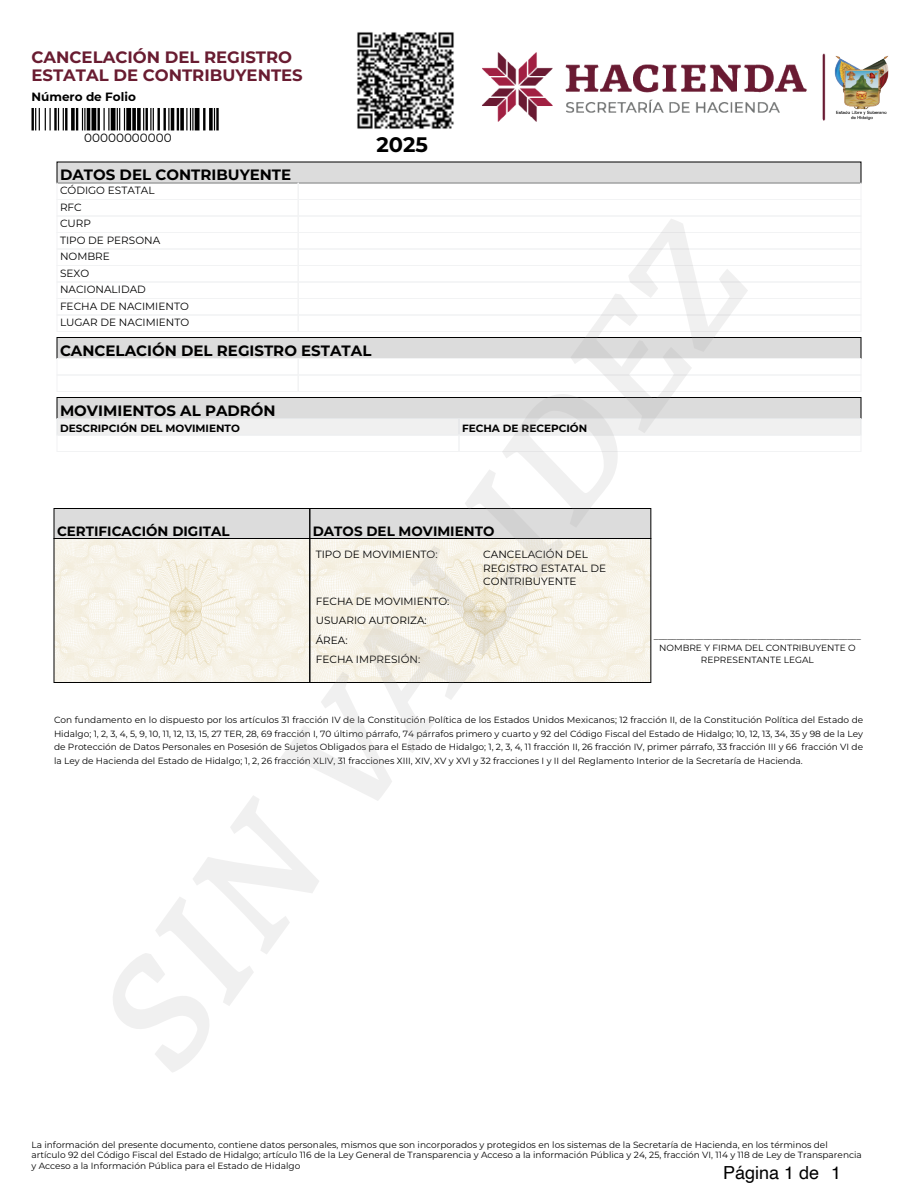
<style>
.page{position:relative;width:918px;height:1188px;background:#fff}
.page>*{position:absolute;margin:0;border:0;box-sizing:border-box;transform-origin:0 0}
.t1{font:700 21px "Montserrat";color:#000}
.t2{font:18px "Helvetica";color:#000}
.t3{font:700 16.5px/18px "Montserrat";color:#691c31}
.t4{font:700 15px "Montserrat";color:#000}
.t5{font:700 13.5px "Montserrat";color:#000}
.t6{font:700 12px "Montserrat";color:#000}
.t7{font:12px "Montserrat";color:#000}
.t8{font:10.5px/16.5px "Montserrat";color:#000}
.t9{font:700 10.5px "Montserrat";color:#000}
.t10{font:9px/13.5px "Montserrat";color:#000;text-align:justify}
</style>
<div class="page">
<div style="left:57px;top:162px;width:804px;height:21px;background:#dcdcdc"></div>
<div style="left:57px;top:183px;width:242px;height:17px;border:1px solid #f2f3f4"></div>
<div style="left:298px;top:183px;width:563px;height:17px;border:1px solid #f2f3f4"></div>
<div style="left:57px;top:199px;width:242px;height:17px;border:1px solid #f2f3f4"></div>
<div style="left:298px;top:199px;width:563px;height:17px;border:1px solid #f2f3f4"></div>
<div style="left:57px;top:216px;width:242px;height:17px;border:1px solid #f2f3f4"></div>
<div style="left:298px;top:216px;width:563px;height:17px;border:1px solid #f2f3f4"></div>
<div style="left:57px;top:232px;width:242px;height:17px;border:1px solid #f2f3f4"></div>
<div style="left:298px;top:232px;width:563px;height:17px;border:1px solid #f2f3f4"></div>
<div style="left:57px;top:249px;width:242px;height:17px;border:1px solid #f2f3f4"></div>
<div style="left:298px;top:249px;width:563px;height:17px;border:1px solid #f2f3f4"></div>
<div style="left:57px;top:265px;width:242px;height:17px;border:1px solid #f2f3f4"></div>
<div style="left:298px;top:265px;width:563px;height:17px;border:1px solid #f2f3f4"></div>
<div style="left:57px;top:282px;width:242px;height:17px;border:1px solid #f2f3f4"></div>
<div style="left:298px;top:282px;width:563px;height:17px;border:1px solid #f2f3f4"></div>
<div style="left:57px;top:298px;width:242px;height:17px;border:1px solid #f2f3f4"></div>
<div style="left:298px;top:298px;width:563px;height:17px;border:1px solid #f2f3f4"></div>
<div style="left:57px;top:315px;width:242px;height:17px;border:1px solid #f2f3f4"></div>
<div style="left:298px;top:315px;width:563px;height:17px;border:1px solid #f2f3f4"></div>
<div style="left:57px;top:337px;width:804px;height:22px;background:#dcdcdc;border:1px solid #000"></div>
<div style="left:57px;top:358px;width:242px;height:17px;border:1px solid #f2f3f4"></div>
<div style="left:298px;top:358px;width:563px;height:17px;border:1px solid #f2f3f4"></div>
<div style="left:57px;top:375px;width:242px;height:17px;border:1px solid #f2f3f4"></div>
<div style="left:298px;top:375px;width:563px;height:17px;border:1px solid #f2f3f4"></div>
<div style="left:57px;top:398px;width:804px;height:20px;background:#dcdcdc"></div>
<div style="left:57px;top:418px;width:402px;height:17px;background:#f0f0f0"></div>
<div style="left:459px;top:418px;width:402px;height:17px;background:#f0f0f0"></div>
<div style="left:57px;top:397px;width:804px;height:22px;border:1px solid #000"></div>
<div style="left:57px;top:418px;width:402px;height:17px;border:1px solid #e5e7e9"></div>
<div style="left:459px;top:418px;width:402px;height:17px;border:1px solid #e5e7e9"></div>
<div style="left:57px;top:435px;width:402px;height:17px;border:1px solid #f2f3f4"></div>
<div style="left:459px;top:435px;width:402px;height:17px;border:1px solid #f2f3f4"></div>
<div style="left:54px;top:508px;width:256px;height:30px;background:#dcdcdc"></div>
<div style="left:310px;top:508px;width:341px;height:30px;background:#dcdcdc"></div>
<img style="left:56px;top:540px;width:593px;height:141px">
<div style="left:54px;top:508px;width:256px;height:31px;border:1px solid #000"></div>
<div style="left:309px;top:508px;width:342px;height:31px;border:1px solid #000"></div>
<div style="left:54px;top:538px;width:256px;height:145px;border:1px solid #000"></div>
<div style="left:309px;top:538px;width:342px;height:145px;border:1px solid #000"></div>
<img style="left:482px;top:52px;width:407px;height:70px">
<img style="left:357px;top:32px;width:97px;height:97px">
<svg style="left:32px;top:108px;width:187px;height:22px"></svg>
<h3 class="t3" style="left:32px;top:47px;width:273px">CANCELACIÓN DEL REGISTRO<br>ESTATAL DE CONTRIBUYENTES</h3>
<h3 class="t6" style="left:32px;top:88px;width:106px">Número de Folio</h3>
<h3 class="t7" style="left:84px;top:130px;width:89px">00000000000</h3>
<h1 class="t1" style="left:376px;top:129px;width:53px">2025</h1>
<h3 class="t4" style="left:60px;top:164px;width:233px">DATOS DEL CONTRIBUYENTE</h3>
<p class="t8" style="left:60px;top:182px;width:131px">CÓDIGO ESTATAL<br>RFC<br>CURP<br>TIPO DE PERSONA<br>NOMBRE<br>SEXO<br>NACIONALIDAD<br>FECHA DE NACIMIENTO<br>LUGAR DE NACIMIENTO</p>
<h3 class="t4" style="left:60px;top:339px;width:313px">CANCELACIÓN DEL REGISTRO ESTATAL</h3>
<h3 class="t4" style="left:60px;top:399px;width:217px">MOVIMIENTOS AL PADRÓN</h3>
<p class="t9" style="left:60px;top:421px;width:181px">DESCRIPCIÓN DEL MOVIMIENTO</p>
<p class="t9" style="left:462px;top:421px;width:127px">FECHA DE RECEPCIÓN</p>
<h3 class="t5" style="left:57px;top:521px;width:174px">CERTIFICACIÓN DIGITAL</h3>
<h3 class="t5" style="left:313px;top:521px;width:183px">DATOS DEL MOVIMIENTO</h3>
<p class="t8" style="left:316px;top:546px;width:123px">TIPO DE MOVIMIENTO:</p>
<p class="t8" style="left:483px;top:547px;width:124px;line-height:13.5px">CANCELACIÓN DEL<br>REGISTRO ESTATAL DE<br>CONTRIBUYENTE</p>
<p class="t8" style="left:316px;top:591px;width:135px;line-height:19.5px">FECHA DE MOVIMIENTO:<br>USUARIO AUTORIZA:<br>ÁREA:<br>FECHA IMPRESIÓN:</p>
<p class="t10" style="left:654px;top:629px;width:208px;line-height:12px;text-align:center">______________________________________________<br>NOMBRE Y FIRMA DEL CONTRIBUYENTE O<br>REPRESENTANTE LEGAL</p>
<p class="t10" style="left:54px;top:713px;width:811px">Con fundamento en lo dispuesto por los artículos 31 fracción IV de la Constitución Política de los Estados Unidos Mexicanos; 12 fracción II, de la Constitución Política del Estado de Hidalgo; 1, 2, 3, 4, 5, 9, 10, 11, 12, 13, 15, 27 TER, 28, 69 fracción I, 70 último párrafo, 74 párrafos primero y cuarto y 92 del Código Fiscal del Estado de Hidalgo; 10, 12, 13, 34, 35 y 98 de la Ley de Protección de Datos Personales en Posesión de Sujetos Obligados para el Estado de Hidalgo; 1, 2, 3, 4, 11 fracción II, 26 fracción IV, primer párrafo, 33 fracción III y 66 fracción VI de la Ley de Hacienda del Estado de Hidalgo; 1, 2, 26 fracción XLIV, 31 fracciones XIII, XIV, XV y XVI y 32 fracciones I y II del Reglamento Interior de la Secretaría de Hacienda.</p>
<p class="t10" style="left:32px;top:1139px;width:832px;line-height:10.5px;text-align:left">La información del presente documento, contiene datos personales, mismos que son incorporados y protegidos en los sistemas de la Secretaría de Hacienda, en los términos del artículo 92 del Código Fiscal del Estado de Hidalgo; artículo 116 de la Ley General de Transparencia y Acceso a la información Pública y 24, 25, fracción VI, 114 y 118 de Ley de Transparencia y Acceso a la Información Pública para el Estado de Hidalgo</p>
<h2 class="t2" style="left:723px;top:1159px;width:120px">Página 1 de 1</h2>
</div>
